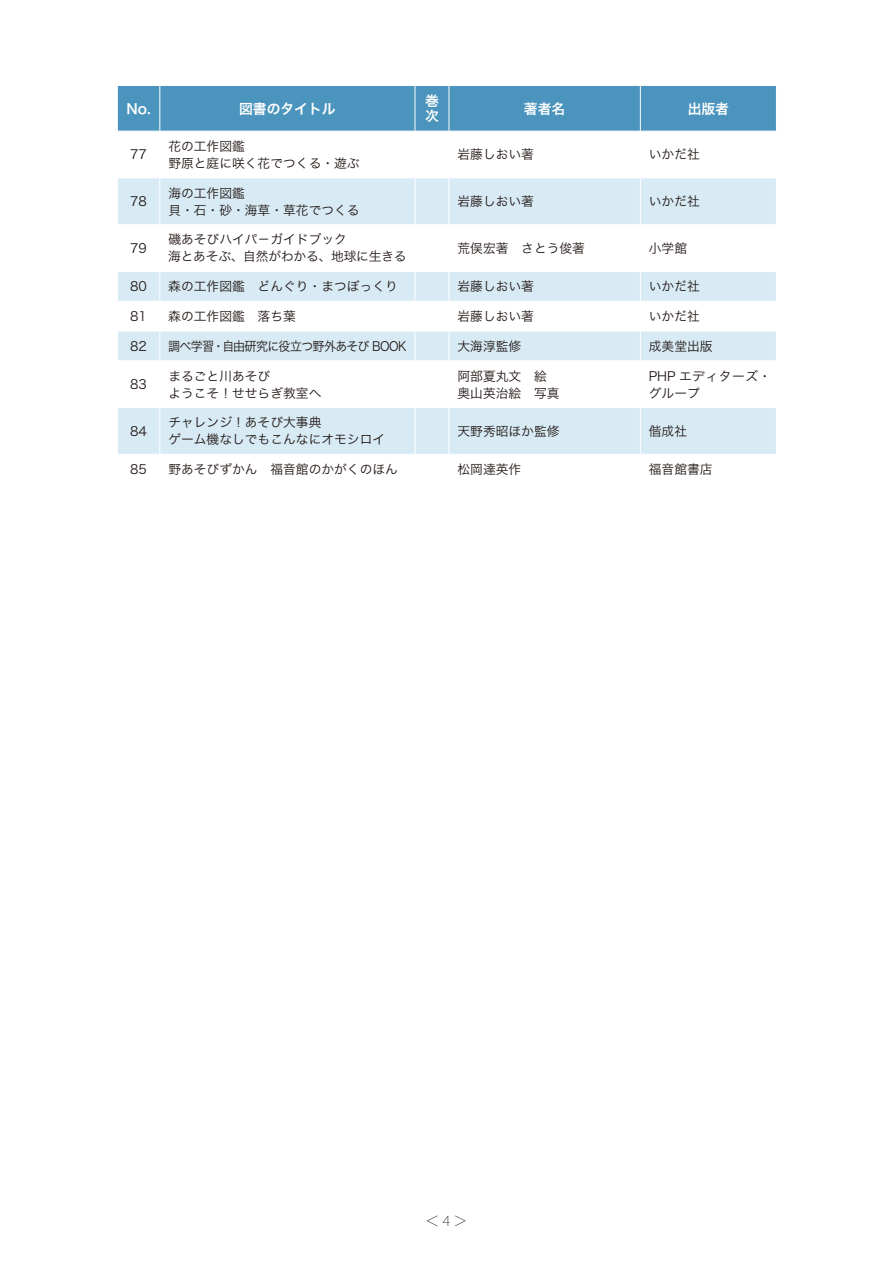
<style>
.page{position:relative;width:893px;height:1263px;background:#fff}
.page>*{position:absolute;margin:0;border:0;box-sizing:border-box;transform-origin:0 0}
.t1{font:13.8px "Hira Kaku Pro W6";color:#fff}
.t2{font:200 13.8px "Koz Go Pr 6 N";color:#221815}
.t3{font:12.75px/17px "Hira Kaku Pro W3";color:#221815}
.t4{font:12.75px "Hira Kaku Pro W3";letter-spacing:-.05em;color:#221815;scale:.94 1}
.t5{font:12.75px/17px "Hira Kaku Pro W3";letter-spacing:.02em;color:#221815}
.t6{font:12.75px "Hira Kaku Pro W3";color:#221815;scale:.94 1}
</style>
<div class="page">
<div style="left:118px;top:86px;width:658px;height:45px;background:#4a94bd"></div>
<svg style="left:118px;top:179px;width:658px;height:275px;fill:#d8ebf5"></svg>
<hr style="left:159px;top:86px;width:1px;height:45px;background:#fff">
<hr style="left:415px;top:86px;width:1px;height:45px;background:#fff">
<hr style="left:449px;top:86px;width:1px;height:45px;background:#fff">
<hr style="left:640px;top:86px;width:1px;height:45px;background:#fff">
<hr style="left:159px;top:178px;width:1px;height:46px;background:#fff">
<hr style="left:415px;top:178px;width:1px;height:46px;background:#fff">
<hr style="left:449px;top:178px;width:1px;height:46px;background:#fff">
<hr style="left:640px;top:178px;width:1px;height:46px;background:#fff">
<hr style="left:117px;top:224px;width:43px;height:1px;background:#fff">
<hr style="left:160px;top:224px;width:255px;height:1px;background:#fff">
<hr style="left:159px;top:225px;width:1px;height:46px;background:#fff">
<hr style="left:415px;top:224px;width:34px;height:1px;background:#fff">
<hr style="left:415px;top:225px;width:1px;height:46px;background:#fff">
<hr style="left:449px;top:224px;width:191px;height:1px;background:#fff">
<hr style="left:449px;top:225px;width:1px;height:46px;background:#fff">
<hr style="left:640px;top:224px;width:137px;height:1px;background:#fff">
<hr style="left:640px;top:225px;width:1px;height:46px;background:#fff">
<hr style="left:117px;top:271px;width:43px;height:1px;background:#fff">
<hr style="left:160px;top:271px;width:255px;height:1px;background:#fff">
<hr style="left:415px;top:271px;width:34px;height:1px;background:#fff">
<hr style="left:449px;top:271px;width:191px;height:1px;background:#fff">
<hr style="left:640px;top:271px;width:137px;height:1px;background:#fff">
<hr style="left:117px;top:301px;width:43px;height:1px;background:#fff">
<hr style="left:160px;top:301px;width:255px;height:1px;background:#fff">
<hr style="left:415px;top:301px;width:34px;height:1px;background:#fff">
<hr style="left:449px;top:301px;width:191px;height:1px;background:#fff">
<hr style="left:640px;top:301px;width:137px;height:1px;background:#fff">
<hr style="left:117px;top:331px;width:43px;height:1px;background:#fff">
<hr style="left:160px;top:331px;width:255px;height:1px;background:#fff">
<svg style="left:159px;top:272px;width:1px;height:88px"></svg>
<hr style="left:415px;top:331px;width:34px;height:1px;background:#fff">
<svg style="left:415px;top:272px;width:1px;height:88px"></svg>
<hr style="left:449px;top:331px;width:191px;height:1px;background:#fff">
<svg style="left:449px;top:272px;width:1px;height:88px"></svg>
<hr style="left:640px;top:331px;width:137px;height:1px;background:#fff">
<svg style="left:640px;top:272px;width:1px;height:88px"></svg>
<hr style="left:117px;top:360px;width:43px;height:1px;background:#fff">
<hr style="left:160px;top:360px;width:255px;height:1px;background:#fff">
<hr style="left:159px;top:361px;width:1px;height:46px;background:#fff">
<hr style="left:415px;top:360px;width:34px;height:1px;background:#fff">
<hr style="left:415px;top:361px;width:1px;height:46px;background:#fff">
<hr style="left:449px;top:360px;width:191px;height:1px;background:#fff">
<hr style="left:449px;top:361px;width:1px;height:46px;background:#fff">
<hr style="left:640px;top:360px;width:137px;height:1px;background:#fff">
<hr style="left:640px;top:361px;width:1px;height:46px;background:#fff">
<hr style="left:117px;top:407px;width:43px;height:1px;background:#fff">
<hr style="left:160px;top:407px;width:255px;height:1px;background:#fff">
<hr style="left:159px;top:408px;width:1px;height:46px;background:#fff">
<hr style="left:415px;top:407px;width:34px;height:1px;background:#fff">
<hr style="left:415px;top:408px;width:1px;height:46px;background:#fff">
<hr style="left:449px;top:407px;width:191px;height:1px;background:#fff">
<hr style="left:449px;top:408px;width:1px;height:46px;background:#fff">
<hr style="left:640px;top:407px;width:137px;height:1px;background:#fff">
<hr style="left:640px;top:408px;width:1px;height:46px;background:#fff">
<p class="t1" style="left:425px;top:88px;width:15px">巻</p>
<p class="t1" style="left:524px;top:96px;width:43px">著者名</p>
<p class="t1" style="left:239px;top:96px;width:98px">図書のタイトル</p>
<p class="t1" style="left:126px;top:96px;width:26px">No.</p>
<p class="t1" style="left:688px;top:96px;width:43px">出版者</p>
<p class="t1" style="left:425px;top:103px;width:15px">次</p>
<p class="t3" style="left:168px;top:137px;width:78px">花の工作図鑑</p>
<p class="t3" style="left:130px;top:145px;width:18px">77</p>
<p class="t3" style="left:649px;top:145px;width:53px">いかだ社</p>
<p class="t3" style="left:457px;top:145px;width:78px">岩藤しおい著</p>
<p class="t3" style="left:168px;top:154px;width:193px">野原と庭に咲く花でつくる・遊ぶ</p>
<p class="t3" style="left:168px;top:183px;width:78px">海の工作図鑑</p>
<p class="t3" style="left:130px;top:192px;width:18px">78</p>
<p class="t3" style="left:649px;top:192px;width:53px">いかだ社</p>
<p class="t3" style="left:457px;top:192px;width:78px">岩藤しおい著</p>
<p class="t3" style="left:168px;top:200px;width:193px">貝・石・砂・海草・草花でつくる</p>
<p class="t3" style="left:168px;top:230px;width:180px">磯あそびハイパ－ガイドブック</p>
<p class="t3" style="left:457px;top:239px;width:129px">荒俣宏著　さとう俊著</p>
<p class="t3" style="left:130px;top:239px;width:18px">79</p>
<p class="t3" style="left:649px;top:239px;width:40px">小学館</p>
<p class="t3" style="left:168px;top:247px;width:240px">海とあそぶ、自然がわかる、地球に生きる</p>
<p class="t3" style="left:130px;top:277px;width:18px">80</p>
<p class="t3" style="left:168px;top:277px;width:231px">森の工作図鑑　どんぐり・まつぼっくり</p>
<p class="t3" style="left:457px;top:277px;width:78px">岩藤しおい著</p>
<p class="t3" style="left:649px;top:277px;width:53px">いかだ社</p>
<p class="t3" style="left:130px;top:307px;width:18px">81</p>
<p class="t3" style="left:168px;top:307px;width:129px">森の工作図鑑　落ち葉</p>
<p class="t3" style="left:457px;top:307px;width:78px">岩藤しおい著</p>
<p class="t3" style="left:649px;top:307px;width:53px">いかだ社</p>
<p class="t3" style="left:130px;top:336px;width:18px">82</p>
<p class="t4" style="left:222px;top:335px;width:197px">自由研究に役立つ野外あそび BOOK</p>
<p class="t6" style="left:168px;top:335px;width:62px">調べ学習・</p>
<p class="t3" style="left:457px;top:337px;width:65px">大海淳監修</p>
<p class="t3" style="left:649px;top:337px;width:65px">成美堂出版</p>
<p class="t3" style="left:130px;top:375px;width:18px">83</p>
<p class="t3" style="left:168px;top:366px;width:104px">まるごと川あそび</p>
<p class="t3" style="left:168px;top:383px;width:155px">ようこそ！せせらぎ教室へ</p>
<p class="t3" style="left:457px;top:366px;width:104px">阿部夏丸文　絵奥山英治絵　写真</p>
<p class="t5" style="left:649px;top:366px;width:124px">PHP エディターズ・グループ</p>
<p class="t3" style="left:168px;top:413px;width:155px">チャレンジ！あそび大事典</p>
<p class="t3" style="left:130px;top:422px;width:18px">84</p>
<p class="t3" style="left:649px;top:422px;width:40px">偕成社</p>
<p class="t3" style="left:457px;top:422px;width:104px">天野秀昭ほか監修</p>
<p class="t3" style="left:168px;top:430px;width:218px">ゲーム機なしでもこんなにオモシロイ</p>
<p class="t3" style="left:130px;top:460px;width:18px">85</p>
<p class="t3" style="left:168px;top:460px;width:231px">野あそびずかん　福音館のかがくのほん</p>
<p class="t3" style="left:457px;top:460px;width:65px">松岡達英作</p>
<p class="t3" style="left:649px;top:460px;width:65px">福音館書店</p>
<p class="t2" style="left:425px;top:1213px;width:43px">&gt;4 &lt;</p>
</div>
